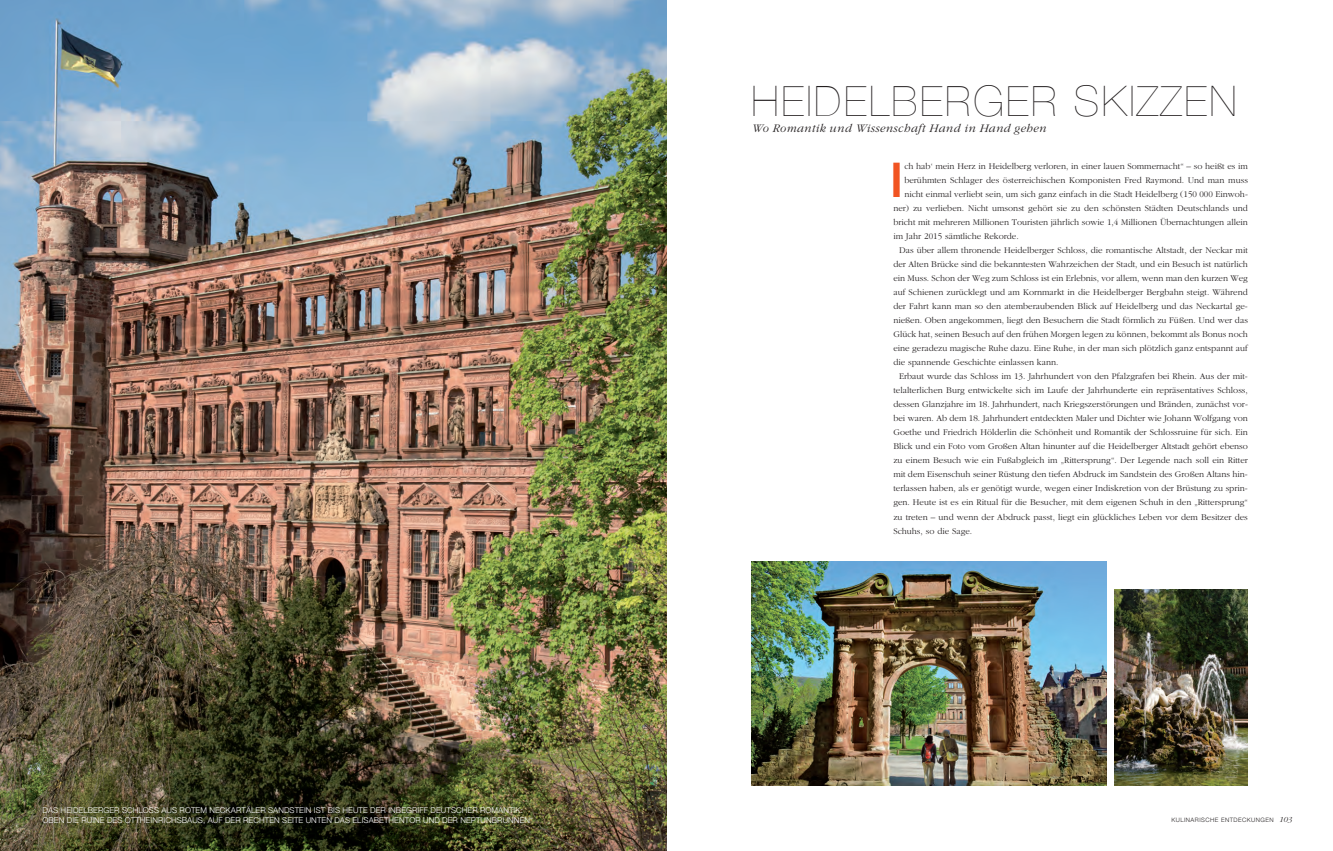
<style>
.page{position:relative;width:1333px;height:851px;background:#fff}
.page>*{position:absolute;margin:0;border:0;box-sizing:border-box;transform-origin:0 0}
.t1{font:700 condensed 49.1px "Frutiger";color:#f15422}
.t2{font:200 42px "Helvetica Neue";letter-spacing:.06em;color:#231f20}
.t3{font:italic 300 12px "Garamond";letter-spacing:.03em;color:#231f20}
.t4{font:300 9px "Garamond";color:#231f20}
.t5{font:300 8px/10px "Helvetica Neue";letter-spacing:.01em;color:#fff}
.t6{font:300 6px "Helvetica Neue";letter-spacing:.08em;color:#231f20}
.s1{font-family:"Garamond";font-style:italic;font-size:8px}
</style>
<div class="page">
<img style="left:0;top:0;width:666px;height:850px">
<img style="left:751px;top:561px;width:355px;height:224px">
<img style="left:1114px;top:589px;width:133px;height:196px">
<p class="t5" style="left:43px;top:804px;width:492px">DAS HEIDELBERGER SCHLOSS AUS ROTEM NECKARTÄLER SANDSTEIN IST BIS HEUTE DER INBEGRIFF DEUTSCHER ROMANTIK:<br>OBEN DIE RUINE DES OTTHEINRICHSBAUS, AUF DER RECHTEN SEITE UNTEN DAS ELISABETHENTOR UND DER NEPTUNBRUNNEN“</p>
<p class="t2" style="left:751px;top:68px;width:486px">HEIDELBERGER SKIZZEN</p>
<p class="t3" style="left:751px;top:122px;width:296px">Wo Romantik und Wissenschaft Hand in Hand gehen</p>
<p class="t1" style="left:889px;top:151px;width:15px">I</p>
<p class="t4" style="left:904px;top:161px;width:345px">ch hab‘ mein Herz in Heidelberg verloren, in einer lauen Sommernacht“ – so heißt es im</p>
<p class="t4" style="left:904px;top:175px;width:345px">berühmten Schlager des österreichischen Komponisten Fred Raymond. Und man muss</p>
<p class="t4" style="left:904px;top:189px;width:345px">nicht einmal verliebt sein, um sich ganz einfach in die Stadt Heidelberg (150 000 Einwoh-</p>
<p class="t4" style="left:893px;top:203px;width:356px">ner) zu verlieben. Nicht umsonst gehört sie zu den schönsten Städten Deutschlands und</p>
<p class="t4" style="left:893px;top:217px;width:356px">bricht mit mehreren Millionen Touristen jährlich sowie 1,4 Millionen Übernachtungen allein</p>
<p class="t4" style="left:893px;top:231px;width:127px">im Jahr 2015 sämtliche Rekorde.</p>
<p class="t4" style="left:899px;top:245px;width:350px">Das über allem thronende Heidelberger Schloss, die romantische Altstadt, der Neckar mit</p>
<p class="t4" style="left:893px;top:259px;width:356px">der Alten Brücke sind die bekanntesten Wahrzeichen der Stadt, und ein Besuch ist natürlich</p>
<p class="t4" style="left:893px;top:273px;width:356px">ein Muss. Schon der Weg zum Schloss ist ein Erlebnis, vor allem, wenn man den kurzen Weg</p>
<p class="t4" style="left:893px;top:287px;width:356px">auf Schienen zurücklegt und am Kornmarkt in die Heidelberger Bergbahn steigt. Während</p>
<p class="t4" style="left:893px;top:301px;width:356px">der Fahrt kann man so den atemberaubenden Blick auf Heidelberg und das Neckartal ge-</p>
<p class="t4" style="left:893px;top:315px;width:356px">nießen. Oben angekommen, liegt den Besuchern die Stadt förmlich zu Füßen. Und wer das</p>
<p class="t4" style="left:893px;top:329px;width:356px">Glück hat, seinen Besuch auf den frühen Morgen legen zu können, bekommt als Bonus noch</p>
<p class="t4" style="left:893px;top:343px;width:356px">eine geradezu magische Ruhe dazu. Eine Ruhe, in der man sich plötzlich ganz entspannt auf</p>
<p class="t4" style="left:893px;top:357px;width:167px">die spannende Geschichte einlassen kann.</p>
<p class="t4" style="left:899px;top:371px;width:350px">Erbaut wurde das Schloss im 13. Jahrhundert von den Pfalzgrafen bei Rhein. Aus der mit-</p>
<p class="t4" style="left:893px;top:385px;width:356px">telalterlichen Burg entwickelte sich im Laufe der Jahrhunderte ein repräsentatives Schloss,</p>
<p class="t4" style="left:893px;top:399px;width:356px">dessen Glanzjahre im 18. Jahrhundert, nach Kriegszerstörungen und Bränden, zunächst vor-</p>
<p class="t4" style="left:893px;top:413px;width:356px">bei waren. Ab dem 18. Jahrhundert entdeckten Maler und Dichter wie Johann Wolfgang von</p>
<p class="t4" style="left:893px;top:427px;width:356px">Goethe und Friedrich Hölderlin die Schönheit und Romantik der Schlossruine für sich. Ein</p>
<p class="t4" style="left:893px;top:441px;width:356px">Blick und ein Foto vom Großen Altan hinunter auf die Heidelberger Altstadt gehört ebenso</p>
<p class="t4" style="left:893px;top:455px;width:356px">zu einem Besuch wie ein Fußabgleich im „Rittersprung“. Der Legende nach soll ein Ritter</p>
<p class="t4" style="left:893px;top:469px;width:356px">mit dem Eisenschuh seiner Rüstung den tiefen Abdruck im Sandstein des Großen Altans hin-</p>
<p class="t4" style="left:893px;top:483px;width:356px">terlassen haben, als er genötigt wurde, wegen einer Indiskretion von der Brüstung zu sprin-</p>
<p class="t4" style="left:893px;top:497px;width:356px">gen. Heute ist es ein Ritual für die Besucher, mit dem eigenen Schuh in den „Rittersprung“</p>
<p class="t4" style="left:893px;top:511px;width:356px">zu treten – und wenn der Abdruck passt, liegt ein glückliches Leben vor dem Besitzer des</p>
<p class="t4" style="left:893px;top:525px;width:80px">Schuhs, so die Sage.</p>
<p class="t6" style="left:1171px;top:814px;width:122px">KULINARISCHE ENTDECKUNGEN <span class="s1">103</span></p>
</div>
